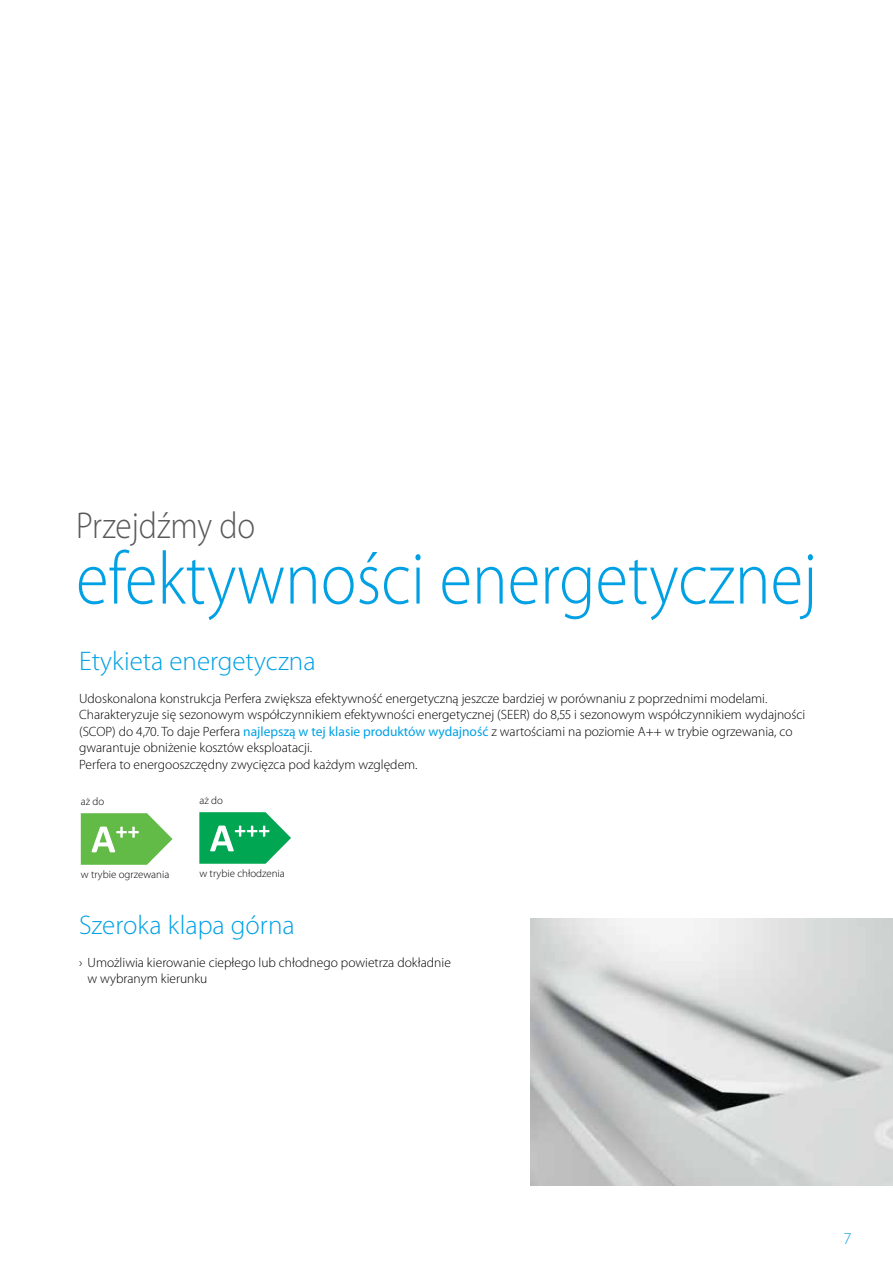
<style>
.page{position:relative;width:893px;height:1263px;background:#fff}
.page>*{position:absolute;margin:0;border:0;box-sizing:border-box;transform-origin:0 0}
.t1{font:300 75px "Myriad Pro";color:#00a1e4;scale:.89 1}
.t2{font:300 37.5px "Myriad Pro";color:#58595b;scale:.89 1}
.t3{font:300 27px "Myriad Pro";color:#00a1e4}
.t4{font:300 16.5px "Myriad Pro";color:#00a1e4}
.t5{font:300 13.5px/16.5px "Myriad Pro";color:#000}
.t6{font:300 10.95px "Myriad Pro";color:#000}
.s1{font-weight:400;color:#00a1e4}
</style>
<div class="page">
<img style="left:531px;top:918px;width:362px;height:268px">
<svg style="left:81px;top:813px;width:92px;height:52px"></svg>
<svg style="left:199px;top:812px;width:92px;height:52px"></svg>
<h2 class="t2" style="left:76px;top:504px;width:203px">Przejdźmy do</h2>
<h1 class="t1" style="left:76px;top:537px;width:834px">efektywności energetycznej</h1>
<h3 class="t3" style="left:79px;top:646px;width:238px">Etykieta energetyczna</h3>
<p class="t5" style="left:79px;top:690px;width:728px">Udoskonalona konstrukcja Perfera zwiększa efektywność energetyczną jeszcze bardziej w porównaniu z poprzednimi modelami.<br>Charakteryzuje się sezonowym współczynnikiem efektywności energetycznej (SEER) do 8,55 i sezonowym współczynnikiem wydajności (SCOP) do 4,70. To daje Perfera <span class="s1">najlepszą w tej klasie produktów wydajność</span> z wartościami na poziomie A++ w trybie ogrzewania, co gwarantuje obniżenie kosztów eksploatacji.<br>Perfera to energooszczędny zwycięzca pod każdym względem.</p>
<p class="t6" style="left:81px;top:796px;width:25px">aż do</p>
<p class="t6" style="left:81px;top:868px;width:90px">w trybie ogrzewania</p>
<p class="t6" style="left:199px;top:795px;width:25px">aż do</p>
<p class="t6" style="left:199px;top:867px;width:87px">w trybie chłodzenia</p>
<h3 class="t3" style="left:79px;top:910px;width:217px">Szeroka klapa górna</h3>
<p class="t5" style="left:88px;top:954px;width:365px;text-indent:-9px">› Umożliwia kierowanie ciepłego lub chłodnego powietrza dokładnie w wybranym kierunku</p>
<p class="t4" style="left:843px;top:1230px;width:10px">7</p>
</div>
